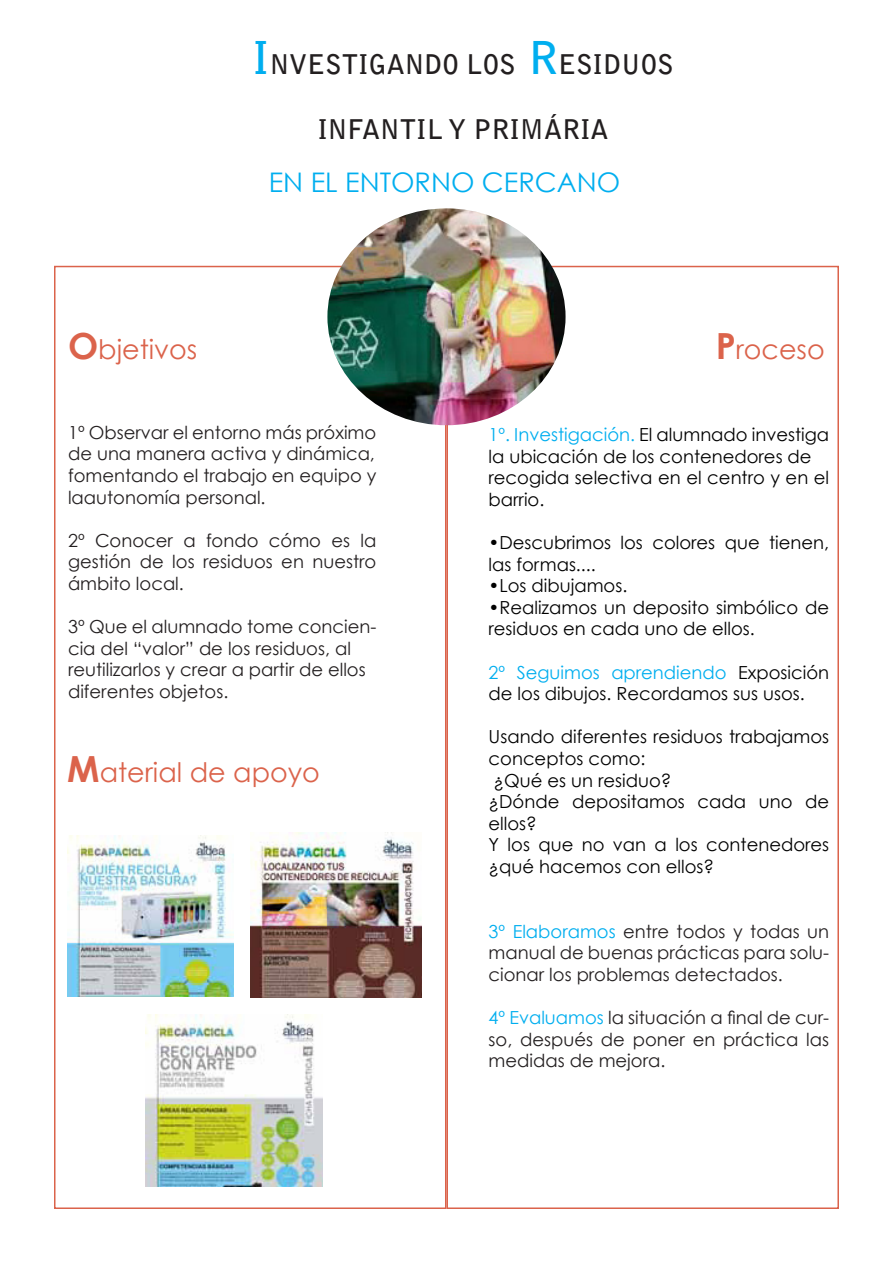
<style>
.page{position:relative;width:893px;height:1263px;background:#fff}
.page>*{position:absolute;margin:0;border:0;box-sizing:border-box;transform-origin:0 0}
.t1{font:700 27px "Bell Gothic Std";color:#231f20}
.t2{font:27px "Century Gothic";color:#db634b}
.t3{font:27px "Century Gothic";color:#00aeef}
.t4{font:18px/21.6px "Century Gothic";color:#231f20;text-align:justify}
.t5{font:18px/21.6px "Century Gothic";color:#000}
.s1{font-size:45px;color:#00aeef}
.s2{font-weight:700;font-size:36px}
.s3{color:#00aeef}
</style>
<div class="page">
<img style="left:327px;top:208px;width:239px;height:217px">
<img style="left:250px;top:832px;width:171px;height:165px">
<img style="left:67px;top:836px;width:167px;height:160px">
<img style="left:145px;top:1015px;width:178px;height:171px">
<p class="t1" style="left:252px;top:48px;width:423px"><span class="s1">I</span>NVESTIGANDO LOS <span class="s1">R</span>ESIDUOS</p>
<p class="t1" style="left:317px;top:113px;width:293px">INFANTIL Y PRIMÁRIA</p>
<p class="t3" style="left:269px;top:166px;width:353px">EN EL ENTORNO CERCANO</p>
<p class="t2" style="left:68px;top:332px;width:131px"><span class="s2">O</span>bjetivos</p>
<p class="t2" style="left:716px;top:332px;width:111px"><span class="s2">P</span>roceso</p>
<p class="t4" style="left:68px;top:421px;width:310px">1º Observar el entorno más próximo</p>
<p class="t4" style="left:68px;top:443px;width:308px">de una manera activa y dinámica,</p>
<p class="t4" style="left:68px;top:464px;width:310px">fomentando el trabajo en equipo y laautonomía personal.</p>
<p class="t4" style="left:68px;top:529px;width:310px">2º Conocer a fondo cómo es la gestión de los residuos en nuestro ámbito local.</p>
<p class="t4" style="left:68px;top:616px;width:310px">3º Que el alumnado tome concien&shy;cia del “valor” de los residuos, al</p>
<p class="t4" style="left:68px;top:659px;width:299px">reutilizarlos y crear a partir de ellos</p>
<p class="t4" style="left:68px;top:680px;width:162px">diferentes objetos.</p>
<p class="t2" style="left:67px;top:756px;width:254px"><span class="s2">M</span>aterial de apoyo</p>
<p class="t5" style="left:489px;top:423px;width:342px"><span class="s3">1º. Investigación.</span> El alumnado investiga la ubicación de los contenedores de</p>
<p class="t5" style="left:489px;top:467px;width:342px">recogida selectiva en el centro y en el barrio.</p>
<p class="t5" style="left:489px;top:531px;width:342px">•Descubrimos los colores que tienen, las formas....</p>
<p class="t5" style="left:489px;top:575px;width:140px">•Los dibujamos.</p>
<p class="t5" style="left:489px;top:596px;width:342px">•Realizamos un deposito simbólico de residuos en cada uno de ellos.</p>
<p class="t5" style="left:489px;top:661px;width:342px"><span class="s3">2º Seguimos aprendiendo</span> Exposición de los dibujos. Recordamos sus usos.</p>
<p class="t5" style="left:489px;top:726px;width:342px">Usando diferentes residuos trabajamos conceptos como:</p>
<p class="t5" style="left:494px;top:769px;width:179px">¿Qué es un residuo?</p>
<p class="t5" style="left:489px;top:791px;width:342px">¿Dónde depositamos cada uno de ellos?</p>
<p class="t5" style="left:489px;top:834px;width:342px">Y los que no van a los contenedores ¿qué hacemos con ellos?</p>
<p class="t4" style="left:489px;top:920px;width:342px"><span class="s3">3º Elaboramos</span> entre todos y todas un manual de buenas prácticas para solu&shy;cionar los problemas detectados.</p>
<p class="t4" style="left:489px;top:1007px;width:342px"><span class="s3">4º Evaluamos</span> la situación a final de cur&shy;so, después de poner en práctica las medidas de mejora.</p>
</div>
